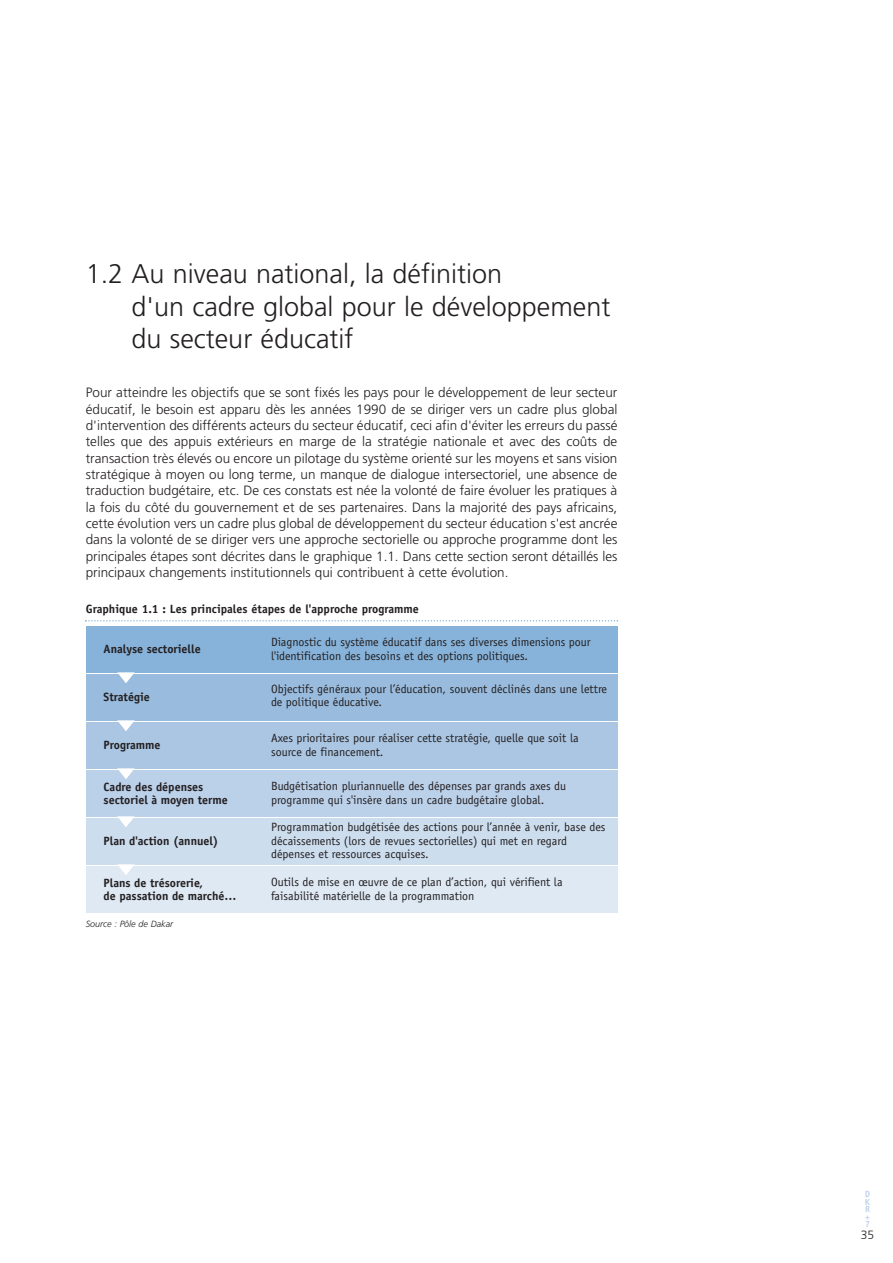
<style>
.page{position:relative;width:893px;height:1263px;background:#fff}
.page>*{position:absolute;margin:0;border:0;box-sizing:border-box;transform-origin:0 0}
.t1{font:300 27px/32.7px "Frutiger";color:#231f20}
.t2{font:300 13.5px/16.4px "Frutiger";color:#231f20;text-align:justify}
.t3{font:12px/13.5px "Officina Sans";color:#231f20}
.t4{font:700 12px/13.5px "Officina Sans";color:#231f20}
.t5{font:300 12px "Frutiger";color:#231f20}
.t6{font:italic 300 9px "Frutiger";color:#231f20}
.t7{font:700 9px/7.5px "Officina Sans";color:#c1d5eb;text-align:justify}
</style>
<div class="page">
<div style="left:86px;top:626px;width:531px;height:46px;background:#87b3da"></div>
<div style="left:86px;top:674px;width:531px;height:46px;background:#99bcde"></div>
<div style="left:86px;top:722px;width:531px;height:46px;background:#aac6e3"></div>
<div style="left:86px;top:770px;width:531px;height:46px;background:#bbd0e9"></div>
<div style="left:86px;top:818px;width:531px;height:46px;background:#cde"></div>
<div style="left:86px;top:866px;width:531px;height:46px;background:#dee9f4"></div>
<svg style="left:117px;top:672px;width:18px;height:11px"></svg>
<svg style="left:117px;top:720px;width:18px;height:11px"></svg>
<svg style="left:117px;top:768px;width:18px;height:11px"></svg>
<svg style="left:117px;top:816px;width:18px;height:11px"></svg>
<svg style="left:117px;top:864px;width:18px;height:11px"></svg>
<svg style="left:85px;top:620px;width:533px;height:2px"></svg>
<h1 class="t1" style="left:132px;top:259px;width:480px;text-indent:-46px">1.2 Au niveau national, la définition<br>d'un cadre global pour le développement du secteur éducatif</h1>
<p class="t2" style="left:86px;top:386px;width:533px">Pour atteindre les objectifs que se sont fixés les pays pour le développement de leur secteur éducatif, le besoin est apparu dès les années 1990 de se diriger vers un cadre plus global d'intervention des différents acteurs du secteur éducatif, ceci afin d'éviter les erreurs du passé telles que des appuis extérieurs en marge de la stratégie nationale et avec des coûts de transaction très élevés ou encore un pilotage du système orienté sur les moyens et sans vision stratégique à moyen ou long terme, un manque de dialogue intersectoriel, une absence de traduction budgétaire, etc. De ces constats est née la volonté de faire évoluer les pratiques à la fois du côté du gouvernement et de ses partenaires. Dans la majorité des pays africains, cette évolution vers un cadre plus global de développement du secteur éducation s'est ancrée dans la volonté de se diriger vers une approche sectorielle ou approche programme dont les principales étapes sont décrites dans le graphique 1.1. Dans cette section seront détaillés les principaux changements institutionnels qui contribuent à cette évolution.</p>
<p class="t4" style="left:86px;top:603px;width:335px">Graphique 1.1 : Les principales étapes de l'approche programme</p>
<p class="t4" style="left:104px;top:643px;width:99px">Analyse sectorielle</p>
<p class="t3" style="left:271px;top:636px;width:321px">Diagnostic du système éducatif dans ses diverses dimensions pour l'identification des besoins et des options politiques.</p>
<p class="t4" style="left:104px;top:691px;width:48px">Stratégie</p>
<p class="t3" style="left:271px;top:683px;width:338px">Objectifs généraux pour l’éducation, souvent déclinés dans une lettre de politique éducative.</p>
<p class="t4" style="left:104px;top:739px;width:58px">Programme</p>
<p class="t3" style="left:271px;top:732px;width:309px">Axes prioritaires pour réaliser cette stratégie, quelle que soit la source de financement.</p>
<p class="t4" style="left:104px;top:781px;width:126px">Cadre des dépenses sectoriel à moyen terme</p>
<p class="t3" style="left:271px;top:780px;width:297px">Budgétisation pluriannuelle des dépenses par grands axes du programme qui s'insère dans un cadre budgétaire global.</p>
<p class="t4" style="left:104px;top:835px;width:116px">Plan d'action (annuel)</p>
<p class="t3" style="left:271px;top:821px;width:336px">Programmation budgétisée des actions pour l’année à venir, base des décaissements (lors de revues sectorielles) qui met en regard dépenses et ressources acquises.</p>
<p class="t4" style="left:104px;top:877px;width:134px">Plans de trésorerie,<br>de passation de marché…</p>
<p class="t3" style="left:271px;top:876px;width:293px">Outils de mise en œuvre de ce plan d’action, qui vérifient la faisabilité matérielle de la programmation</p>
<p class="t6" style="left:86px;top:921px;width:89px">Source : Pôle de Dakar</p>
<p class="t7" style="left:865px;top:1191px;width:7px">D K R + 7</p>
<p class="t5" style="left:861px;top:1230px;width:15px">35</p>
</div>
